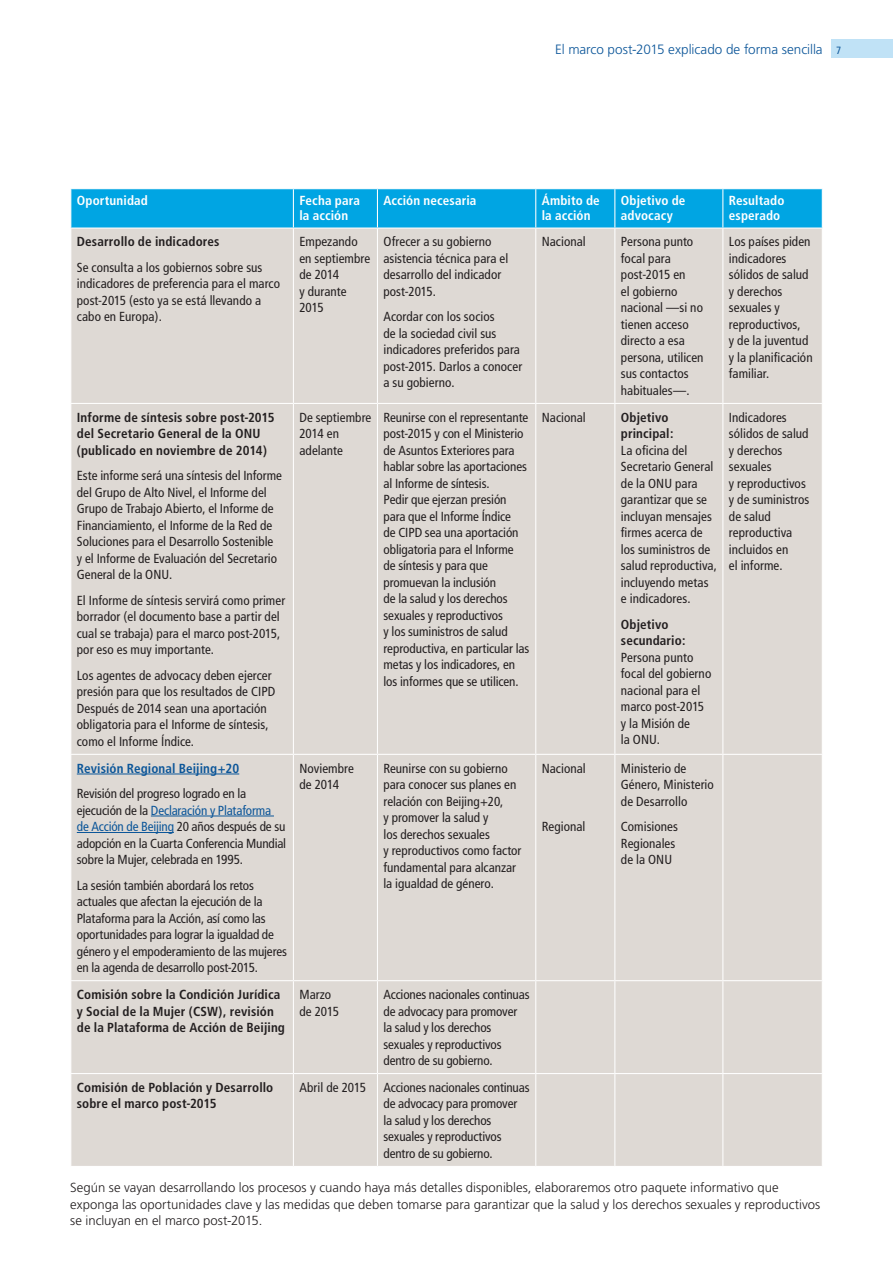
<style>
.page{position:relative;width:893px;height:1263px;background:#fff}
.page>*{position:absolute;margin:0;border:0;box-sizing:border-box;transform-origin:0 0}
.t1{font:300 13.5px "Frutiger";color:#0c5699}
.t2{font:condensed 13.2px/16.5px "Frutiger";color:#231f20}
.t3{font:700 condensed 13.2px/16.5px "Frutiger";letter-spacing:.01em;color:#231f20}
.t4{font:300 13.2px/16.5px "Frutiger";color:#231f20}
.t5{font:700 condensed 13.2px/15px "Frutiger";letter-spacing:.01em;color:#fff}
.t6{font:700 condensed 13.2px "Frutiger";letter-spacing:.005em;color:#0c5699}
.s1{font-weight:400;font-stretch:condensed;font-size:10.5px}
.s2{color:#0c5699}
</style>
<div class="page">
<div style="left:832px;top:39px;width:61px;height:18px;background:#c0e2f6"></div>
<div style="left:71px;top:189px;width:751px;height:38px;background:#00a5e3"></div>
<div style="left:71px;top:229px;width:751px;height:937px;background:#ded9d4"></div>
<hr style="left:293px;top:189px;width:1px;height:38px;background:#fff">
<hr style="left:377px;top:189px;width:1px;height:38px;background:#fff">
<hr style="left:535px;top:189px;width:1px;height:38px;background:#fff">
<hr style="left:614px;top:189px;width:1px;height:38px;background:#fff">
<hr style="left:722px;top:189px;width:1px;height:38px;background:#fff">
<hr style="left:293px;top:229px;width:1px;height:174px;background:#fff">
<hr style="left:377px;top:229px;width:1px;height:174px;background:#fff">
<hr style="left:535px;top:229px;width:1px;height:174px;background:#fff">
<hr style="left:614px;top:229px;width:1px;height:174px;background:#fff">
<hr style="left:722px;top:229px;width:1px;height:174px;background:#fff">
<hr style="left:70px;top:403px;width:223px;height:1px;background:#fff">
<hr style="left:293px;top:403px;width:84px;height:1px;background:#fff">
<hr style="left:293px;top:404px;width:1px;height:350px;background:#fff">
<hr style="left:377px;top:403px;width:159px;height:1px;background:#fff">
<hr style="left:377px;top:404px;width:1px;height:350px;background:#fff">
<hr style="left:536px;top:403px;width:79px;height:1px;background:#fff">
<hr style="left:535px;top:404px;width:1px;height:350px;background:#fff">
<hr style="left:615px;top:403px;width:108px;height:1px;background:#fff">
<hr style="left:614px;top:404px;width:1px;height:350px;background:#fff">
<hr style="left:723px;top:403px;width:100px;height:1px;background:#fff">
<hr style="left:722px;top:404px;width:1px;height:350px;background:#fff">
<hr style="left:70px;top:754px;width:223px;height:1px;background:#fff">
<hr style="left:293px;top:754px;width:84px;height:1px;background:#fff">
<hr style="left:293px;top:755px;width:1px;height:225px;background:#fff">
<hr style="left:377px;top:754px;width:159px;height:1px;background:#fff">
<hr style="left:377px;top:755px;width:1px;height:225px;background:#fff">
<hr style="left:536px;top:754px;width:79px;height:1px;background:#fff">
<hr style="left:535px;top:755px;width:1px;height:225px;background:#fff">
<hr style="left:615px;top:754px;width:108px;height:1px;background:#fff">
<hr style="left:614px;top:755px;width:1px;height:225px;background:#fff">
<hr style="left:723px;top:754px;width:100px;height:1px;background:#fff">
<hr style="left:722px;top:755px;width:1px;height:225px;background:#fff">
<hr style="left:70px;top:980px;width:223px;height:1px;background:#fff">
<hr style="left:293px;top:980px;width:84px;height:1px;background:#fff">
<hr style="left:293px;top:981px;width:1px;height:92px;background:#fff">
<hr style="left:377px;top:980px;width:159px;height:1px;background:#fff">
<hr style="left:377px;top:981px;width:1px;height:92px;background:#fff">
<hr style="left:536px;top:980px;width:79px;height:1px;background:#fff">
<hr style="left:535px;top:981px;width:1px;height:92px;background:#fff">
<hr style="left:615px;top:980px;width:108px;height:1px;background:#fff">
<hr style="left:614px;top:981px;width:1px;height:92px;background:#fff">
<hr style="left:723px;top:980px;width:100px;height:1px;background:#fff">
<hr style="left:722px;top:981px;width:1px;height:92px;background:#fff">
<hr style="left:70px;top:1073px;width:223px;height:1px;background:#fff">
<hr style="left:293px;top:1073px;width:84px;height:1px;background:#fff">
<hr style="left:293px;top:1074px;width:1px;height:92px;background:#fff">
<hr style="left:377px;top:1073px;width:159px;height:1px;background:#fff">
<hr style="left:377px;top:1074px;width:1px;height:92px;background:#fff">
<hr style="left:536px;top:1073px;width:79px;height:1px;background:#fff">
<hr style="left:535px;top:1074px;width:1px;height:92px;background:#fff">
<hr style="left:615px;top:1073px;width:108px;height:1px;background:#fff">
<hr style="left:614px;top:1074px;width:1px;height:92px;background:#fff">
<hr style="left:723px;top:1073px;width:100px;height:1px;background:#fff">
<hr style="left:722px;top:1074px;width:1px;height:92px;background:#fff">
<hr style="left:77px;top:774px;width:162px;height:1px;background:#0c5699">
<hr style="left:151px;top:816px;width:123px;height:1px;background:#0c5699">
<hr style="left:77px;top:832px;width:97px;height:1px;background:#0c5699">
<p class="t1" style="left:555px;top:42px;width:287px">El marco post-2015 explicado de forma sencilla <span class="s1">7</span></p>
<p class="t5" style="left:77px;top:192px;width:73px">Oportunidad</p>
<p class="t5" style="left:299px;top:192px;width:62px">Fecha para la acción</p>
<p class="t5" style="left:383px;top:192px;width:95px">Acción necesaria</p>
<p class="t5" style="left:542px;top:192px;width:60px">Ámbito de la acción</p>
<p class="t5" style="left:621px;top:192px;width:66px">Objetivo de advocacy</p>
<p class="t5" style="left:729px;top:192px;width:57px">Resultado esperado</p>
<p class="t3" style="left:77px;top:234px;width:144px">Desarrollo de indicadores</p>
<p class="t2" style="left:77px;top:259px;width:205px">Se consulta a los gobiernos sobre sus indicadores de preferencia para el marco post-2015 (esto ya se está llevando a cabo en Europa).</p>
<p class="t2" style="left:299px;top:234px;width:72px">Empezando en septiembre de 2014<br>y durante<br>2015</p>
<p class="t2" style="left:383px;top:234px;width:126px">Ofrecer a su gobierno asistencia técnica para el desarrollo del indicador post-2015.</p>
<p class="t2" style="left:383px;top:309px;width:140px">Acordar con los socios<br>de la sociedad civil sus indicadores preferidos para post-2015. Darlos a conocer a su gobierno.</p>
<p class="t2" style="left:542px;top:234px;width:45px">Nacional</p>
<p class="t2" style="left:621px;top:234px;width:84px">Persona punto focal para post-2015 en<br>el gobierno nacional —si no tienen acceso directo a esa persona, utilicen sus contactos habituales—.</p>
<p class="t2" style="left:729px;top:234px;width:85px">Los países piden indicadores sólidos de salud y derechos sexuales y reproductivos,<br>y de la juventud y la planificación familiar.</p>
<p class="t3" style="left:77px;top:409px;width:199px">Informe de síntesis sobre post-2015 del Secretario General de la ONU (publicado en noviembre de 2014)</p>
<p class="t2" style="left:77px;top:467px;width:207px">Este informe será una síntesis del Informe del Grupo de Alto Nivel, el Informe del Grupo de Trabajo Abierto, el Informe de Financiamiento, el Informe de la Red de Soluciones para el Desarrollo Sostenible<br>y el Informe de Evaluación del Secretario General de la ONU.</p>
<p class="t2" style="left:77px;top:592px;width:210px">El Informe de síntesis servirá como primer borrador (el documento base a partir del cual se trabaja) para el marco post-2015, por eso es muy importante.</p>
<p class="t2" style="left:77px;top:667px;width:200px">Los agentes de advocacy deben ejercer presión para que los resultados de CIPD Después de 2014 sean una aportación obligatoria para el Informe de síntesis, como el Informe Índice.</p>
<p class="t6" style="left:77px;top:760px;width:164px">Revisión Regional Beijing+20</p>
<p class="t2" style="left:77px;top:785px;width:211px">Revisión del progreso logrado en la ejecución de la <span class="s2">Declaración y Plataforma de Acción de Beijing</span> 20 años después de su adopción en la Cuarta Conferencia Mundial sobre la Mujer, celebrada en 1995.</p>
<p class="t2" style="left:77px;top:877px;width:212px">La sesión también abordará los retos actuales que afectan la ejecución de la Plataforma para la Acción, así como las oportunidades para lograr la igualdad de género y el empoderamiento de las mujeres en la agenda de desarrollo post-2015.</p>
<p class="t2" style="left:299px;top:409px;width:74px">De septiembre<br>2014 en adelante</p>
<p class="t2" style="left:383px;top:409px;width:147px">Reunirse con el representante post-2015 y con el Ministerio de Asuntos Exteriores para hablar sobre las aportaciones al Informe de síntesis.<br>Pedir que ejerzan presión para que el Informe Índice<br>de CIPD sea una aportación obligatoria para el Informe<br>de síntesis y para que promuevan la inclusión<br>de la salud y los derechos sexuales y reproductivos<br>y los suministros de salud reproductiva, en particular las metas y los indicadores, en los informes que se utilicen.</p>
<p class="t2" style="left:542px;top:409px;width:45px">Nacional</p>
<p class="t3" style="left:621px;top:409px;width:54px">Objetivo principal:</p>
<p class="t2" style="left:621px;top:442px;width:97px">La oficina del<br>Secretario General de la ONU para garantizar que se incluyan mensajes firmes acerca de los suministros de salud reproductiva, incluyendo metas e indicadores.</p>
<p class="t3" style="left:621px;top:616px;width:66px">Objetivo secundario:</p>
<p class="t2" style="left:621px;top:649px;width:92px">Persona punto focal del gobierno nacional para el marco post-2015 y la Misión de<br>la ONU.</p>
<p class="t2" style="left:299px;top:760px;width:56px">Noviembre de 2014</p>
<p class="t2" style="left:383px;top:760px;width:140px">Reunirse con su gobierno para conocer sus planes en relación con Beijing+20,<br>y promover la salud y<br>los derechos sexuales<br>y reproductivos como factor fundamental para alcanzar la igualdad de género.</p>
<p class="t2" style="left:542px;top:760px;width:45px">Nacional</p>
<p class="t2" style="left:542px;top:818px;width:45px">Regional</p>
<p class="t2" style="left:621px;top:760px;width:94px">Ministerio de<br>Género, Ministerio de Desarrollo</p>
<p class="t2" style="left:621px;top:818px;width:59px">Comisiones<br>Regionales de la ONU</p>
<p class="t2" style="left:729px;top:409px;width:82px">Indicadores sólidos de salud y derechos sexuales<br>y reproductivos y de suministros de salud reproductiva incluidos en<br>el informe.</p>
<p class="t3" style="left:77px;top:986px;width:210px">Comisión sobre la Condición Jurídica y Social de la Mujer (CSW), revisión de la Plataforma de Acción de Beijing</p>
<p class="t2" style="left:299px;top:986px;width:41px">Marzo de 2015</p>
<p class="t2" style="left:383px;top:986px;width:148px">Acciones nacionales continuas de advocacy para promover<br>la salud y los derechos sexuales y reproductivos dentro de su gobierno.</p>
<p class="t3" style="left:77px;top:1079px;width:198px">Comisión de Población y Desarrollo sobre el marco post-2015</p>
<p class="t2" style="left:299px;top:1079px;width:68px">Abril de 2015</p>
<p class="t2" style="left:383px;top:1079px;width:148px">Acciones nacionales continuas de advocacy para promover<br>la salud y los derechos sexuales y reproductivos dentro de su gobierno.</p>
<p class="t4" style="left:70px;top:1179px;width:751px">Según se vayan desarrollando los procesos y cuando haya más detalles disponibles, elaboraremos otro paquete informativo que exponga las oportunidades clave y las medidas que deben tomarse para garantizar que la salud y los derechos sexuales y reproductivos se incluyan en el marco post-2015.</p>
</div>
